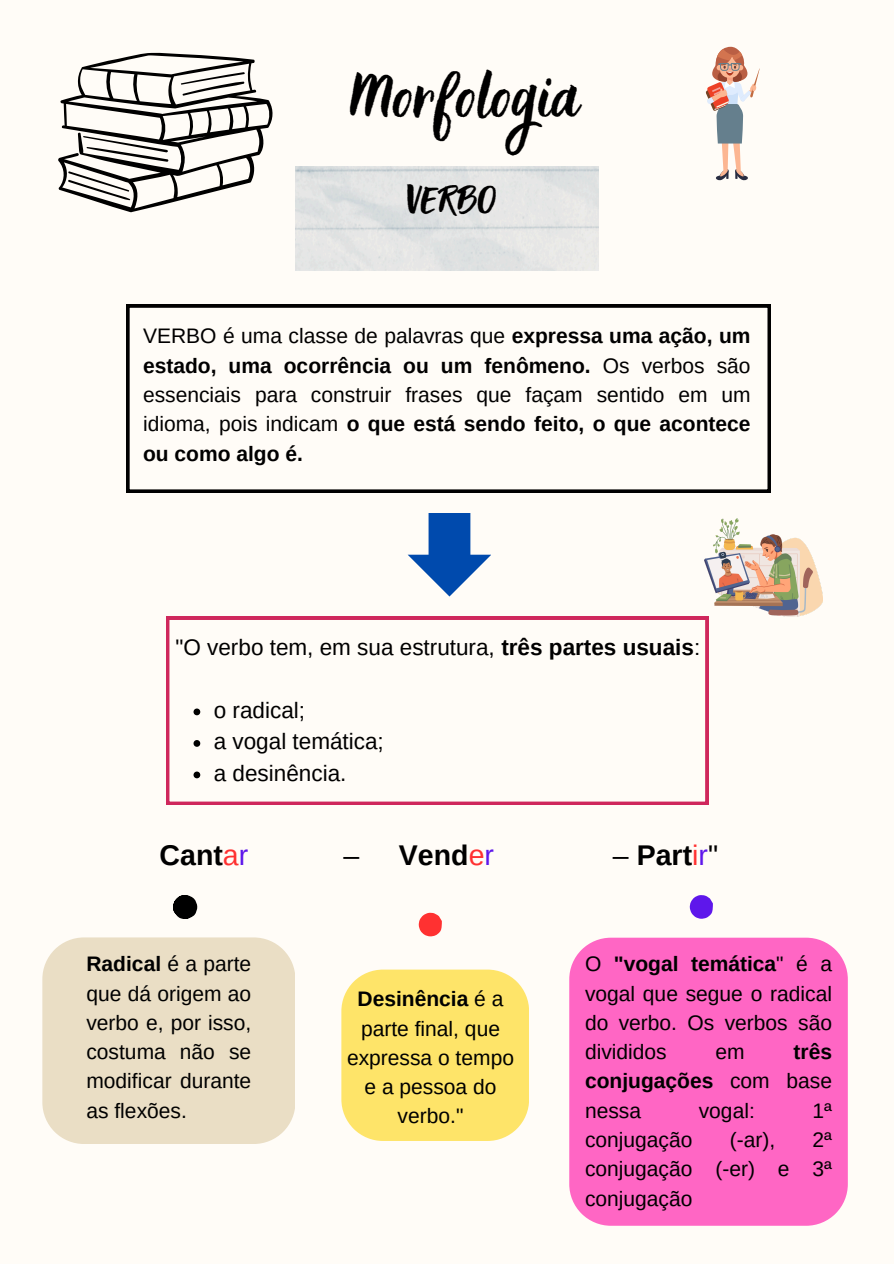
<style>
.page{position:relative;width:894px;height:1264px;background:#fff}
.page>*{position:absolute;margin:0;border:0;box-sizing:border-box;transform-origin:0 0}
.t1{font:49.5px "Holla";color:#000}
.t2{font:30px "Holla";color:#000}
.t3{font:700 28.5px "Arimo";color:#000}
.t4{font:22.5px "Arimo";color:#000}
.t5{font:21px/29.2px "Arimo";color:#000;text-align:justify}
.t6{font:700 21px/29.2px "Arimo";color:#000;text-align:justify}
.s1{font-weight:700}
.s2{font-weight:400;color:#ff3131}
.s3{font-weight:400;color:#5e17eb}
.s4{font-weight:400}
</style>
<div class="page">
<div style="left:0;top:0;width:893px;height:1263px;background:#fffcf7"></div>
<svg style="left:705px;top:47px;width:54px;height:133px"></svg>
<svg style="left:58px;top:53px;width:215px;height:159px"></svg>
<svg style="left:126px;top:304px;width:644px;height:188px"></svg>
<svg style="left:166px;top:616px;width:542px;height:188px"></svg>
<img style="left:704px;top:518px;width:118px;height:98px">
<svg style="left:407px;top:513px;width:84px;height:83px"></svg>
<svg style="left:173px;top:895px;width:24px;height:24px"></svg>
<svg style="left:418px;top:912px;width:24px;height:24px"></svg>
<svg style="left:689px;top:895px;width:23px;height:23px"></svg>
<div style="left:569px;top:937px;width:278px;height:288px;background:#ff66c4"></div>
<div style="left:42px;top:937px;width:253px;height:206px;background:#eadec5"></div>
<div style="left:341px;top:969px;width:187px;height:171px;background:#fee469"></div>
<p class="t1" style="left:350px;top:68px;width:231px">Morfologia</p>
<h1 class="t2" style="left:407px;top:183px;width:91px">VERBO</h1>
<p class="t5" style="left:143px;top:321px;width:609px">VERBO é uma classe de palavras que <span class="s1">expressa uma ação, um estado, uma ocorrência ou um fenômeno.</span> Os verbos são essenciais para construir frases que façam sentido em um idioma, pois indicam <span class="s1">o que está sendo feito, o que acontece ou como algo é.</span></p>
<h2 class="t4" style="left:175px;top:634px;width:526px">"O verbo tem, em sua estrutura, <span class="s1">três partes usuais</span>:</h2>
<p class="t4" style="left:214px;top:697px;width:93px">o radical;</p>
<p class="t4" style="left:214px;top:728px;width:171px">a vogal temática;</p>
<p class="t4" style="left:214px;top:760px;width:134px">a desinência.</p>
<p class="t3" style="left:159px;top:839px;width:90px">Cant<span class="s2">a</span><span class="s3">r</span></p>
<p class="t3" style="left:343px;top:839px;width:152px"><span class="s4">–</span> Vend<span class="s2">e</span><span class="s3">r</span></p>
<p class="t3" style="left:612px;top:839px;width:107px"><span class="s4">–</span> Part<span class="s2">i</span><span class="s3">r</span><span class="s4">"</span></p>
<h3 class="t5" style="left:86px;top:949px;width:166px"><span class="s1">Radical</span> é a parte que dá origem ao verbo e, por isso, costuma não se modificar durante as flexões.</h3>
<p class="t5" style="left:347px;top:984px;width:168px;text-align:center"><span class="s1">Desinência</span> é a parte final, que expressa o tempo e a pessoa do verbo."</p>
<p class="t5" style="left:585px;top:949px;width:248px">O <span class="s1">"vogal temática</span>" é a vogal que segue o radical do verbo. Os verbos são divididos</p>
<p class="t6" style="left:585px;top:1037px;width:248px;text-indent:208px">três conjugações <span class="s4">com base nessa</span></p>
<p class="t5" style="left:715px;top:1037px;width:31px">em</p>
<p class="t5" style="left:698px;top:1095px;width:57px">vogal:</p>
<p class="t5" style="left:812px;top:1095px;width:21px">1ª</p>
<p class="t5" style="left:585px;top:1125px;width:109px">conjugação</p>
<p class="t5" style="left:729px;top:1125px;width:47px">(-ar),</p>
<p class="t5" style="left:585px;top:1125px;width:248px;text-indent:227px">2ª conjugação (-er) e 3ª conjugação</p>
</div>
